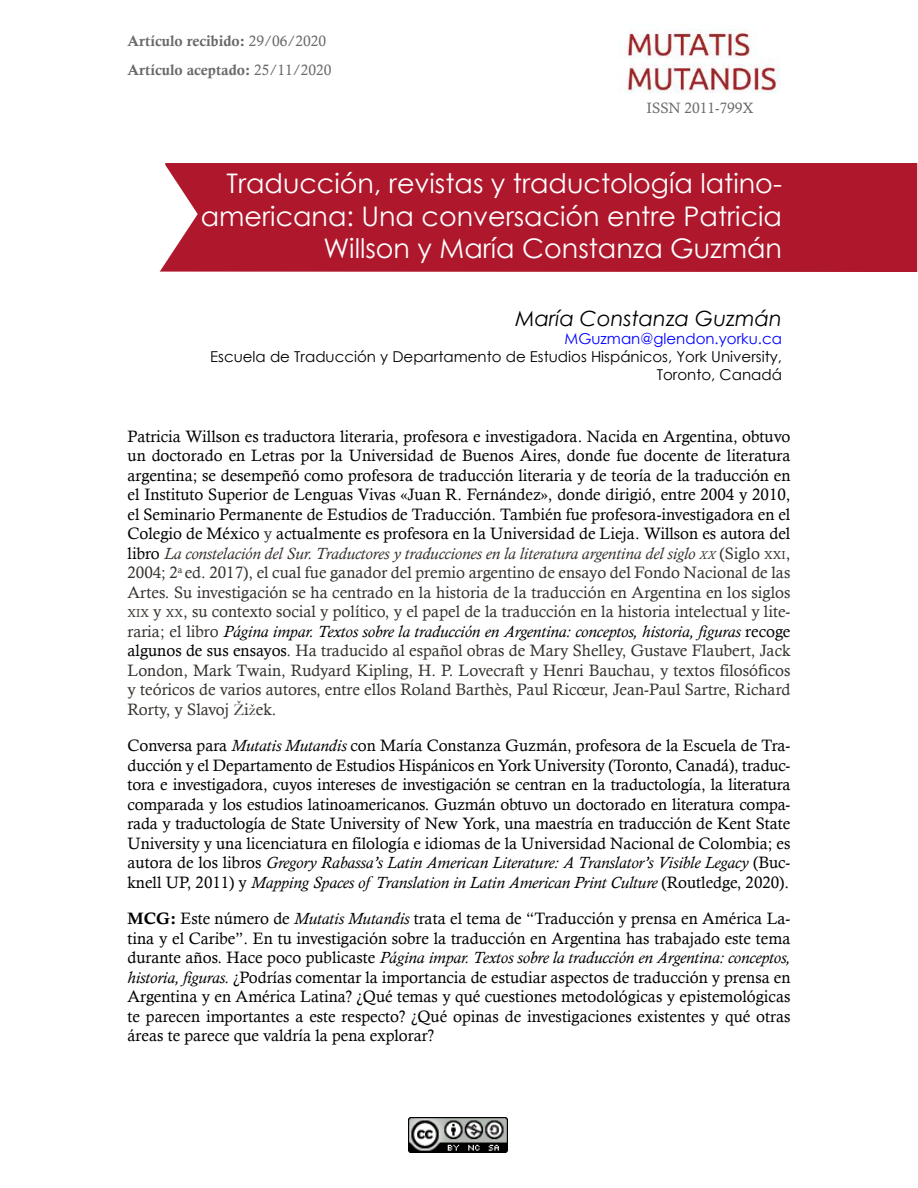
<style>
.page{position:relative;width:918px;height:1188px;background:#fff}
.page>*{position:absolute;margin:0;border:0;box-sizing:border-box;transform-origin:0 0}
.t1{font:27px/32.4px "Century Gothic";color:#fff;text-align:right}
.t2{font:italic 21px "Century Gothic";color:#000}
.t3{font:16.5px/19.5px "Calisto";color:#000;text-align:justify}
.t4{font:15px/18px "Century Gothic";color:#000;text-align:right}
.t5{font:15px/28.2px "Calis MT Bol";color:#696969}
.t6{font:15px "Century Gothic";color:#00f}
.t7{font:15px "Calisto";color:#6b6b6b}
.s1{font-family:"Calisto"}
.s2{color:#36312d}
.s3{font-style:italic;color:#36312d}
.s4{font-style:italic;font-size:11.55px;color:#36312d}
.s5{font-size:11.55px;color:#36312d}
.s6{font-style:italic}
.s7{font-family:"Garamond";color:#36312d}
.s8{font-family:"Calis MT Bol"}
</style>
<div class="page">
<img style="left:623px;top:29px;width:157px;height:64px">
<img style="left:409px;top:1118px;width:99px;height:35px">
<div style="left:159px;top:163px;width:759px;height:109px;background:#af182c"></div>
<p class="t5" style="left:128px;top:27px;width:205px">Artículo recibido: <span class="s1">29/06/2020<br></span>Artículo aceptado: <span class="s1">25/11/2020</span></p>
<p class="t7" style="left:647px;top:100px;width:109px">ISSN 2011-799X</p>
<h1 class="t1" style="left:201px;top:167px;width:583px">Traducción, revistas y traductología latino&shy;americana: Una conversación entre Patricia<br>Willson y María Constanza Guzmán</h1>
<p class="t2" style="left:516px;top:304px;width:268px">María Constanza Guzmán</p>
<p class="t6" style="left:565px;top:328px;width:219px">MGuzman@glendon.yorku.ca</p>
<p class="t4" style="left:210px;top:347px;width:573px">Escuela de Traducción y Departamento de Estudios Hispánicos, York University,<br>Toronto, Canadá</p>
<p class="t3" style="left:128px;top:426px;width:664px">Patricia Willson es traductora literaria, profesora e investigadora. Nacida en Argentina, obtuvo un doctorado en Letras por la Universidad de Buenos Aires, donde fue docente de literatura argentina; se desempeñó como profesora de traducción literaria y de teoría de la traducción en el Instituto Superior de Lenguas Vivas «Juan R. Fernández», donde dirigió, entre 2004 y 2010, el Seminario Permanente de Estudios de Traducción. También fue profesora-investigadora en el Colegio de México <span class="s2">y</span> actualmente es profesora en la Universidad de Lieja. Willson es autora del libro <span class="s3">La constelación del Sur. Traductores y traducciones en la literatura argentina del siglo</span> <span class="s4">xx</span> <span class="s2">(</span><span class="s2">Siglo</span> <span class="s5">XXI</span><span class="s2">, 2004; 2</span><sup>a</sup> <span class="s2">ed. 2017), el cual fue ganador del premio argentino de ensayo del Fondo Nacional de las Artes. Su investigación se ha centrado en la historia de la traducción en Argentina en los siglos </span><span class="s5">XIX</span> <span class="s2">y</span> <span class="s5">XX</span><span class="s2">, su contexto social y político, y el papel de la traducción en la historia intelectual y lite&shy;raria; el libro</span> <span class="s6">Página impar. Textos sobre la traducción en Argentina: conceptos, historia, figuras</span> recoge algunos de sus ensayos<span class="s2">. Ha traducido al español obras de Mary Shelley, Gustave Flaubert, Jack London, Mark Twain, Rudyard Kipling, H. P. Lovecraft y Henri Bauchau, y textos filosóficos y teóricos de varios autores, entre ellos Roland Barthès, Paul Ricœur, Jean-Paul Sartre, Richard Rorty, y Slavoj</span> <span class="s7">Ž</span><span class="s2">i</span><span class="s7">ž</span><span class="s2">ek.</span></p>
<p class="t3" style="left:128px;top:736px;width:664px">Conversa para <span class="s6">Mutatis Mutandis</span> con María Constanza Guzmán, profesora de la Escuela de Tra&shy;ducción y el Departamento de Estudios Hispánicos en York University (Toronto, Canadá), traduc&shy;tora e investigadora, cuyos intereses de investigación se centran en la traductología, la literatura comparada y los estudios latinoamericanos. Guzmán obtuvo un doctorado en literatura compa&shy;rada y traductología de State University of New York, una maestría en traducción de Kent State University y una licenciatura en filología e idiomas de la Universidad Nacional de Colombia; es autora de los libros <span class="s6">Gregory Rabassa’s Latin American Literature: A Translator’s Visible Legacy</span> (Buc&shy;knell UP, 2011) y <span class="s6">Mapping Spaces of Translation in Latin American Print Culture</span> (Routledge, 2020).</p>
<p class="t3" style="left:128px;top:909px;width:664px"><span class="s8">MCG:</span> Este número de <span class="s6">Mutatis Mutandis</span> trata el tema de “Traducción y prensa en América La&shy;tina y el Caribe”. En tu investigación sobre la traducción en Argentina has trabajado este tema durante años. Hace poco publicaste <span class="s6">Página impar. Textos sobre la traducción en Argentina: conceptos, historia, figuras.</span> ¿Podrías comentar la importancia de estudiar aspectos de traducción y prensa en Argentina y en América Latina? ¿Qué temas y qué cuestiones metodológicas y epistemológicas te parecen importantes a este respecto? ¿Qué opinas de investigaciones existentes y qué otras áreas te parece que valdría la pena explorar?</p>
</div>
